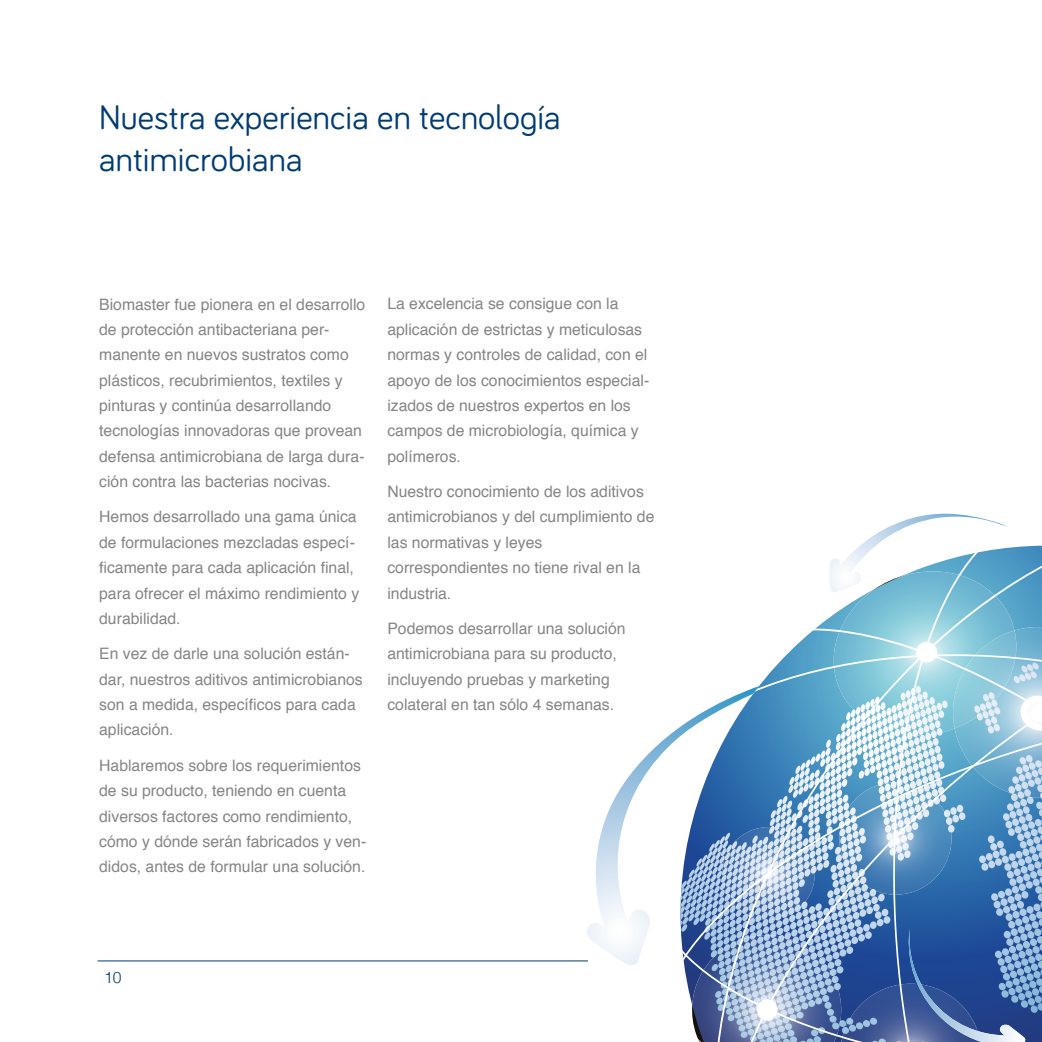
<style>
.page{position:relative;width:1042px;height:1042px;background:#fff}
.page>*{position:absolute;margin:0;border:0;box-sizing:border-box;transform-origin:0 0}
.t1{font:35px/42px "Bariol";color:#003b75}
.t2{font:15.75px/25.4px "Helvetica";color:#858584}
.t3{font:300 15.75px "Helvetica";color:#003b75}
</style>
<div class="page">
<hr style="left:98px;top:960px;width:490px;height:1px;background:#003b75">
<svg style="left:684px;top:625px;width:200px;height:379px"></svg>
<svg style="left:884px;top:894px;width:158px;height:35px;background:#4172af"></svg>
<svg style="left:759px;top:827px;width:56px;height:93px;background:#a4bcda"></svg>
<svg style="left:829px;top:514px;width:213px;height:380px"></svg>
<svg style="left:692px;top:929px;width:350px;height:113px;background:#5d7baf"></svg>
<svg style="left:585px;top:686px;width:174px;height:279px"></svg>
<h1 class="t1" style="left:99px;top:95px;width:463px">Nuestra experiencia en tecnología antimicrobiana</h1>
<p class="t2" style="left:99px;top:292px;width:268px">Biomaster fue pionera en el desarrollo de protección antibacteriana per&shy;manente en nuevos sustratos como plásticos, recubrimientos, textiles y pinturas y continúa desarrollando tecnologías innovadoras que provean defensa antimicrobiana de larga dura&shy;ción contra las bacterias nocivas.</p>
<p class="t2" style="left:99px;top:505px;width:261px">Hemos desarrollado una gama única de formulaciones mezcladas especí&shy;ficamente para cada aplicación final, para ofrecer el máximo rendimiento y durabilidad.</p>
<p class="t2" style="left:99px;top:641px;width:265px">En vez de darle una solución están&shy;dar, nuestros aditivos antimicrobianos son a medida, específicos para cada aplicación.</p>
<p class="t2" style="left:99px;top:753px;width:269px">Hablaremos sobre los requerimientos de su producto, teniendo en cuenta diversos factores como rendimiento, cómo y dónde serán fabricados y ven&shy;didos, antes de formular una solución.</p>
<p class="t2" style="left:387px;top:292px;width:263px">La excelencia se consigue con la aplicación de estrictas y meticulosas normas y controles de calidad, con el apoyo de los conocimientos especial&shy;izados de nuestros expertos en los campos de microbiología, química y polímeros.</p>
<p class="t2" style="left:387px;top:479px;width:268px">Nuestro conocimiento de los aditivos antimicrobianos y del cumplimiento de las normativas y leyes correspondientes no tiene rival en la industria.</p>
<p class="t2" style="left:387px;top:616px;width:240px">Podemos desarrollar una solución antimicrobiana para su producto, incluyendo pruebas y marketing colateral en tan sólo 4 semanas.</p>
<p class="t3" style="left:104px;top:963px;width:19px">10</p>
</div>
